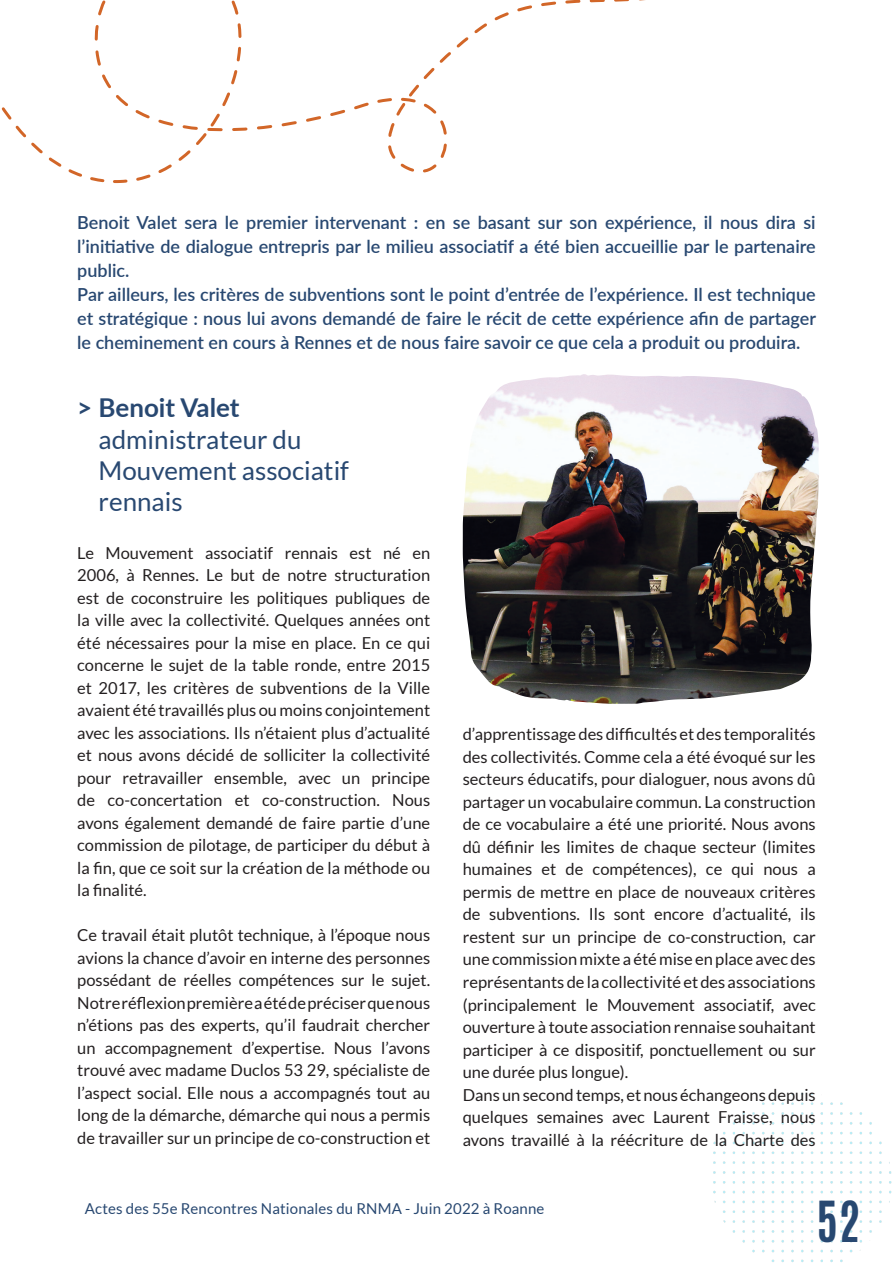
<style>
.page{position:relative;width:893px;height:1263px;background:#fff}
.page>*{position:absolute;margin:0;border:0;box-sizing:border-box;transform-origin:0 0}
.t1{font:700 47.25px "Antonio";color:#284871}
.inter-titre_bleu{font:25.95px/31.2px "Lato";color:#284871}
.courant{font:600 18px/24px "Lato";color:#284871;text-align:justify}
.courant-2{font:16.5px/22.5px "Lato";color:#231f20;text-align:justify}
.t2{font:15px "Lato";letter-spacing:.01em;color:#284871}
.s1{font-weight:700}
</style>
<div class="page">
<img style="left:713px;top:1093px;width:179px;height:169px">
<img style="left:463px;top:374px;width:356px;height:330px">
<svg style="left:1px;top:0;width:644px;height:184px"></svg>
<p class="courant" style="left:77px;top:210px;width:740px">Benoit Valet sera le premier intervenant : en se basant sur son expérience, il nous dira si l’initiative de dialogue entrepris par le milieu associatif a été bien accueillie par le partenaire public.</p>
<p class="courant" style="left:77px;top:282px;width:740px">Par ailleurs, les critères de subventions sont le point d’entrée de l’expérience. Il est technique et stratégique : nous lui avons demandé de faire le récit de cette expérience afin de partager le cheminement en cours à Rennes et de nous faire savoir ce que cela a produit ou produira.</p>
<p class="inter-titre_bleu" style="left:99px;top:392px;width:252px;text-indent:-21px"><span class="s1">&gt; Benoit Valet </span>administrateur du<br>Mouvement associatif rennais</p>
<p class="courant-2" style="left:77px;top:541px;width:354px">Le Mouvement associatif rennais est né en 2006, à Rennes. Le but de notre structuration est de coconstruire les politiques publiques de la ville avec la collectivité. Quelques années ont été nécessaires pour la mise en place. En ce qui concerne le sujet de la table ronde, entre 2015 et 2017, les critères de subventions de la Ville avaient été travaillés plus ou moins conjointement avec les associations. Ils n’étaient plus d’actualité et nous avons décidé de solliciter la collectivité pour retravailler ensemble, avec un principe de co-concertation et co-construction. Nous avons également demandé de faire partie d’une commission de pilotage, de participer du début à la fin, que ce soit sur la création de la méthode ou la finalité.</p>
<p class="courant-2" style="left:77px;top:924px;width:354px">Ce travail était plutôt technique, à l’époque nous avions la chance d’avoir en interne des personnes possédant de réelles compétences sur le sujet.<br>Notre réflexion première a été de préciser que nous n’étions pas des experts, qu’il faudrait chercher un accompagnement d’expertise. Nous l’avons trouvé avec madame Duclos 53 29, spécialiste de l’aspect social. Elle nous a accompagnés tout au long de la démarche, démarche qui nous a permis de travailler sur un principe de co-construction et</p>
<p class="courant-2" style="left:463px;top:723px;width:354px">d’apprentissage des difficultés et des temporalités des collectivités. Comme cela a été évoqué sur les secteurs éducatifs, pour dialoguer, nous avons dû partager un vocabulaire commun. La construction de ce vocabulaire a été une priorité. Nous avons dû définir les limites de chaque secteur (limites humaines et de compétences), ce qui nous a permis de mettre en place de nouveaux critères de subventions. Ils sont encore d’actualité, ils restent sur un principe de co-construction, car une commission mixte a été mise en place avec des représentants de la collectivité et des associations (principalement le Mouvement associatif, avec ouverture à toute association rennaise souhaitant participer à ce dispositif, ponctuellement ou sur une durée plus longue).</p>
<p class="courant-2" style="left:463px;top:1083px;width:354px">Dans un second temps, et nous échangeons depuis quelques semaines avec Laurent Fraisse, nous avons travaillé à la réécriture de la Charte des</p>
<p class="t2" style="left:85px;top:1200px;width:461px">Actes des 55e Rencontres Nationales du RNMA - Juin 2022 à Roanne</p>
<h1 class="t1" style="left:816px;top:1186px;width:45px">52</h1>
</div>
